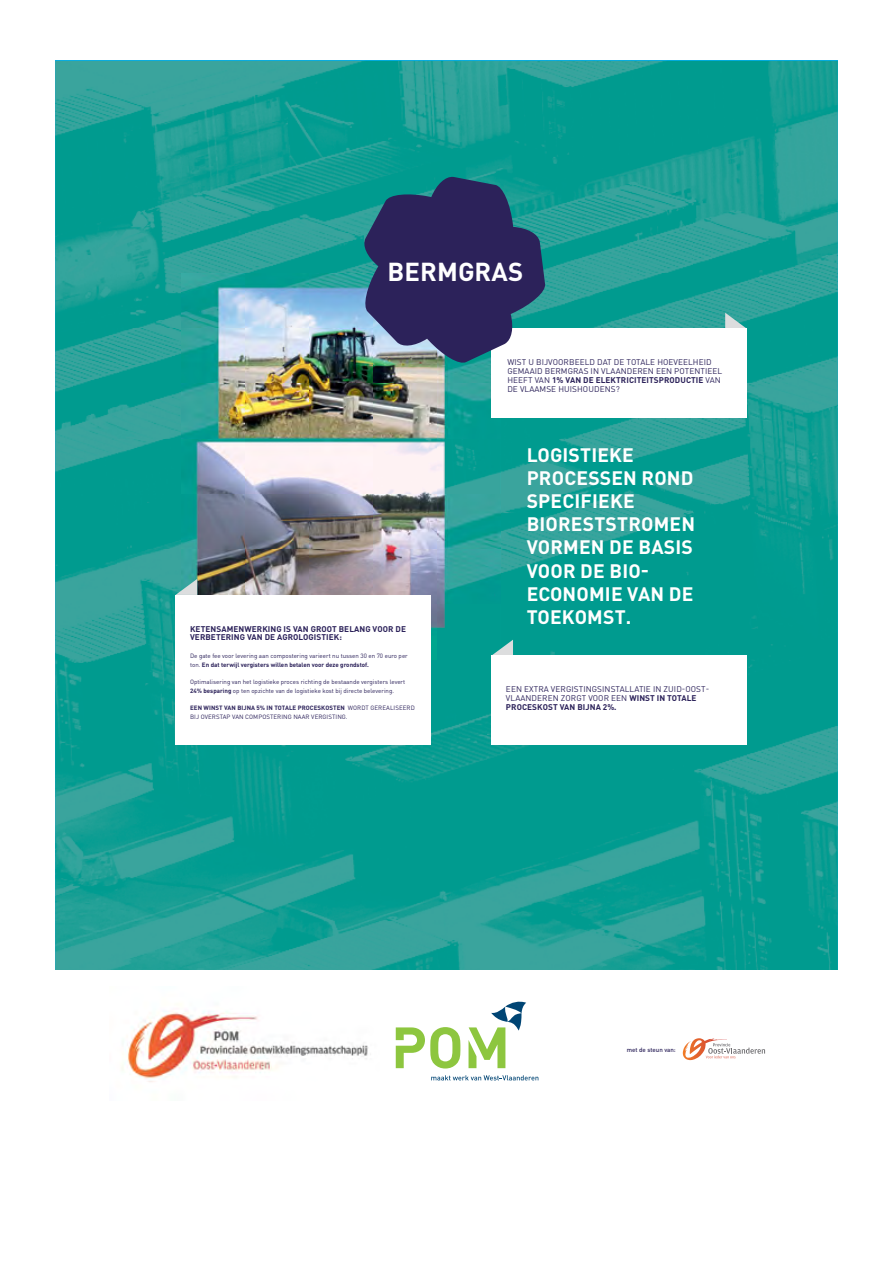
<style>
.page{position:relative;width:893px;height:1263px;background:#fff}
.page>*{position:absolute;margin:0;border:0;box-sizing:border-box;transform-origin:0 0}
.t1{font:700 25.65px "DIN Pro";letter-spacing:.005em;color:#fff}
.t2{font:700 19.2px/23.1px "DIN Pro";letter-spacing:.01em;color:#fff}
.t3{font:8.25px/8.7px "DIN Pro";letter-spacing:.01em;color:#2c225a}
.t4{font:700 8.25px/8.7px "DIN Pro";letter-spacing:.01em;color:#2c225a}
.t5{font:6.15px/8.7px "DIN Pro";color:#2c225a}
.t6{font:500 6.15px "DIN Pro";color:#2c225a}
.s1{font-weight:700}
</style>
<div class="page">
<img style="left:55px;top:61px;width:783px;height:909px">
<img style="left:117px;top:218px;width:677px;height:451px">
<svg style="left:431px;top:1075px;width:107px;height:5px"></svg>
<svg style="left:396px;top:1027px;width:64px;height:41px"></svg>
<svg style="left:468px;top:1001px;width:58px;height:67px"></svg>
<svg style="left:175px;top:579px;width:22px;height:16px"></svg>
<div style="left:175px;top:595px;width:256px;height:150px;background:#fff"></div>
<svg style="left:491px;top:640px;width:22px;height:16px"></svg>
<div style="left:491px;top:656px;width:256px;height:89px;background:#fff"></div>
<svg style="left:725px;top:313px;width:22px;height:16px"></svg>
<div style="left:491px;top:329px;width:256px;height:89px;background:#fff"></div>
<svg style="left:362px;top:176px;width:184px;height:189px;background:#384d72"></svg>
<img style="left:121px;top:1011px;width:247px;height:71px">
<svg style="left:685px;top:1038px;width:80px;height:20px"></svg>
<h1 class="t1" style="left:387px;top:254px;width:138px">BERMGRAS</h1>
<h3 class="t4" style="left:190px;top:624px;width:217px">KETENSAMENWERKING IS VAN GROOT BELANG VOOR DE<br>VERBETERING VAN DE AGROLOGISTIEK:</h3>
<p class="t5" style="left:190px;top:651px;width:219px">De gate fee voor levering aan compostering varieert nu tussen 30 en 70 euro per ton. <span class="s1">En dat terwijl vergisters willen betalen voor deze grondstof.</span></p>
<p class="t5" style="left:190px;top:677px;width:217px">Optimalisering van het logistieke proces richting de bestaande vergisters levert<br><span class="s1">24% besparing</span> op ten opzichte van de logistieke kost bij directe belevering.</p>
<p class="t5" style="left:190px;top:703px;width:226px"><span class="s1">EEN WINST VAN BIJNA 5% IN TOTALE PROCESKOSTEN</span> WORDT GEREALISEERD<br>BIJ OVERSTAP VAN COMPOSTERING NAAR VERGISTING.</p>
<h3 class="t3" style="left:507px;top:358px;width:216px">WIST U BIJVOORBEELD DAT DE TOTALE HOEVEELHEID GEMAAID BERMGRAS IN VLAANDEREN EEN POTENTIEEL HEEFT VAN <span class="s1">1% VAN DE ELEKTRICITEITSPRODUCTIE</span> VAN DE VLAAMSE HUISHOUDENS?</h3>
<h2 class="t2" style="left:527px;top:443px;width:170px">LOGISTIEKE<br>PROCESSEN ROND<br>SPECIFIEKE<br>BIORESTSTROMEN<br>VORMEN DE BASIS<br>VOOR DE BIO-<br>ECONOMIE VAN DE<br>TOEKOMST.</h2>
<h3 class="t3" style="left:506px;top:685px;width:205px">EEN EXTRA VERGISTINGSINSTALLATIE IN ZUID-OOST-<br>VLAANDEREN ZORGT VOOR EEN <span class="s1">WINST IN TOTALE<br>PROCESKOST VAN BIJNA 2%.</span></h3>
<p class="t6" style="left:627px;top:1045px;width:50px">met de steun van:</p>
</div>
